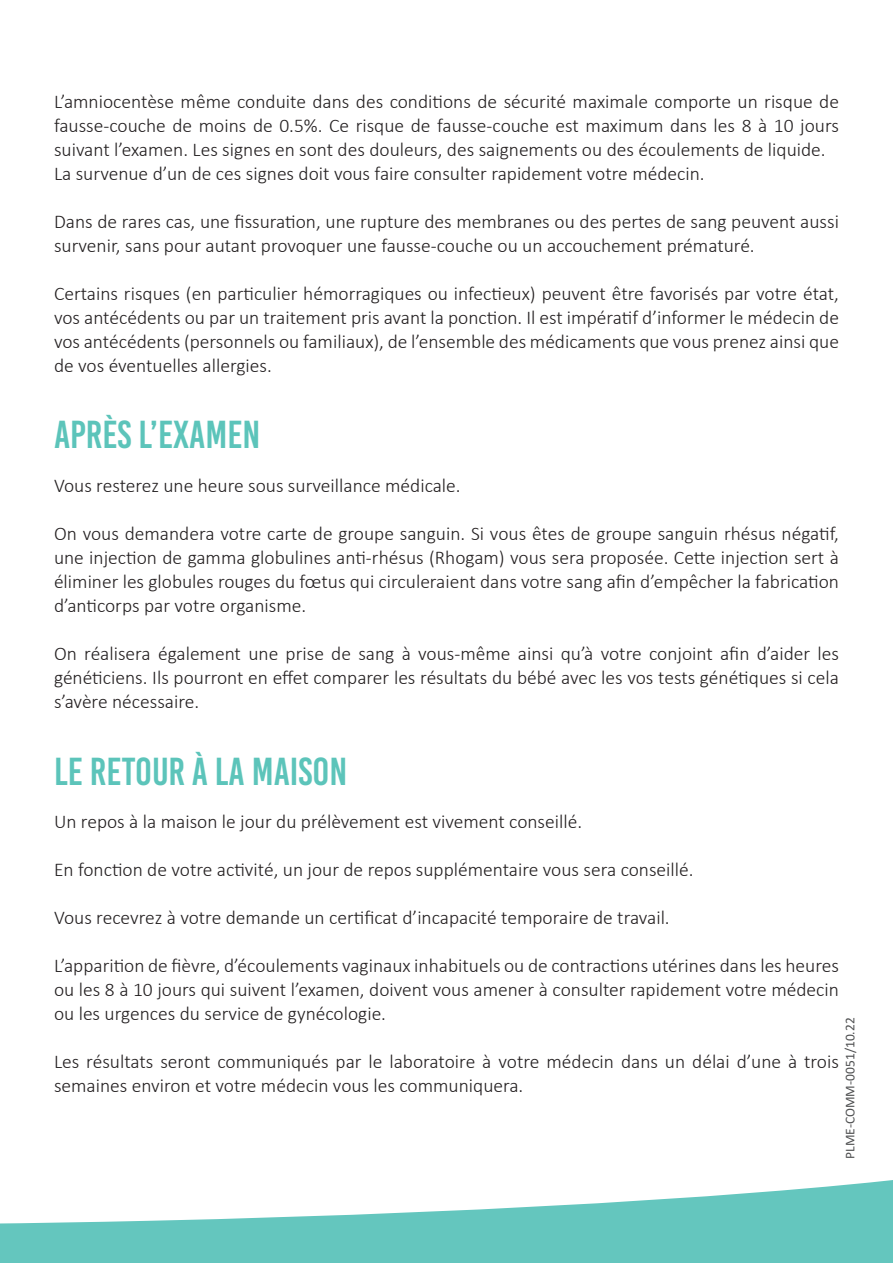
<style>
.page{position:relative;width:893px;height:1263px;background:#fff}
.page>*{position:absolute;margin:0;border:0;box-sizing:border-box;transform-origin:0 0}
.t1{font:39px "Bebas Kai";color:#5cc4ba}
.t2{font:300 19.5px/24px "Calibri";color:#231f20;text-align:justify}
.t3{font:13.5px "Calibri";color:#4e4f50}
</style>
<div class="page">
<svg style="left:0;top:1180px;width:893px;height:83px;fill:#64c6be"></svg>
<p class="t2" style="left:54px;top:89px;width:786px">L’amniocentèse même conduite dans des conditions de sécurité maximale comporte un risque de fausse-couche de moins de 0.5%. Ce risque de fausse-couche est maximum dans les 8 à 10 jours suivant l’examen. Les signes en sont des douleurs, des saignements ou des écoulements de liquide.</p>
<p class="t2" style="left:54px;top:161px;width:652px">La survenue d’un de ces signes doit vous faire consulter rapidement votre médecin.</p>
<p class="t2" style="left:54px;top:209px;width:786px">Dans de rares cas, une fissuration, une rupture des membranes ou des pertes de sang peuvent aussi survenir, sans pour autant provoquer une fausse-couche ou un accouchement prématuré.</p>
<p class="t2" style="left:54px;top:281px;width:786px">Certains risques (en particulier hémorragiques ou infectieux) peuvent être favorisés par votre état, vos antécédents ou par un traitement pris avant la ponction. Il est impératif d’informer le médecin de vos antécédents (personnels ou familiaux), de l’ensemble des médicaments que vous prenez ainsi que de vos éventuelles allergies.</p>
<p class="t1" style="left:54px;top:414px;width:208px">APRÈS L’EXAMEN</p>
<p class="t2" style="left:54px;top:473px;width:408px">Vous resterez une heure sous surveillance médicale.</p>
<p class="t2" style="left:54px;top:521px;width:786px">On vous demandera votre carte de groupe sanguin. Si vous êtes de groupe sanguin rhésus négatif, une injection de gamma globulines anti-rhésus (Rhogam) vous sera proposée. Cette injection sert à éliminer les globules rouges du fœtus qui circuleraient dans votre sang afin d’empêcher la fabrication d’anticorps par votre organisme.</p>
<p class="t2" style="left:54px;top:641px;width:786px">On réalisera également une prise de sang à vous-même ainsi qu’à votre conjoint afin d’aider les généticiens. Ils pourront en effet comparer les résultats du bébé avec les vos tests génétiques si cela s’avère nécessaire.</p>
<p class="t1" style="left:54px;top:750px;width:295px">LE RETOUR À LA MAISON</p>
<p class="t2" style="left:54px;top:809px;width:530px">Un repos à la maison le jour du prélèvement est vivement conseillé.</p>
<p class="t2" style="left:54px;top:857px;width:641px">En fonction de votre activité, un jour de repos supplémentaire vous sera conseillé.</p>
<p class="t2" style="left:54px;top:905px;width:617px">Vous recevrez à votre demande un certificat d’incapacité temporaire de travail.</p>
<p class="t2" style="left:54px;top:953px;width:786px">L’apparition de fièvre, d’écoulements vaginaux inhabituels ou de contractions utérines dans les heures ou les 8 à 10 jours qui suivent l’examen, doivent vous amener à consulter rapidement votre médecin ou les urgences du service de gynécologie.</p>
<p class="t2" style="left:54px;top:1049px;width:786px">Les résultats seront communiqués par le laboratoire à votre médecin dans un délai d’une à trois semaines environ et votre médecin vous les communiquera.</p>
<p class="t3" style="left:841px;top:1159px;width:143px;rotate:-90deg">PLME-COMM-0051/10.22</p>
</div>
